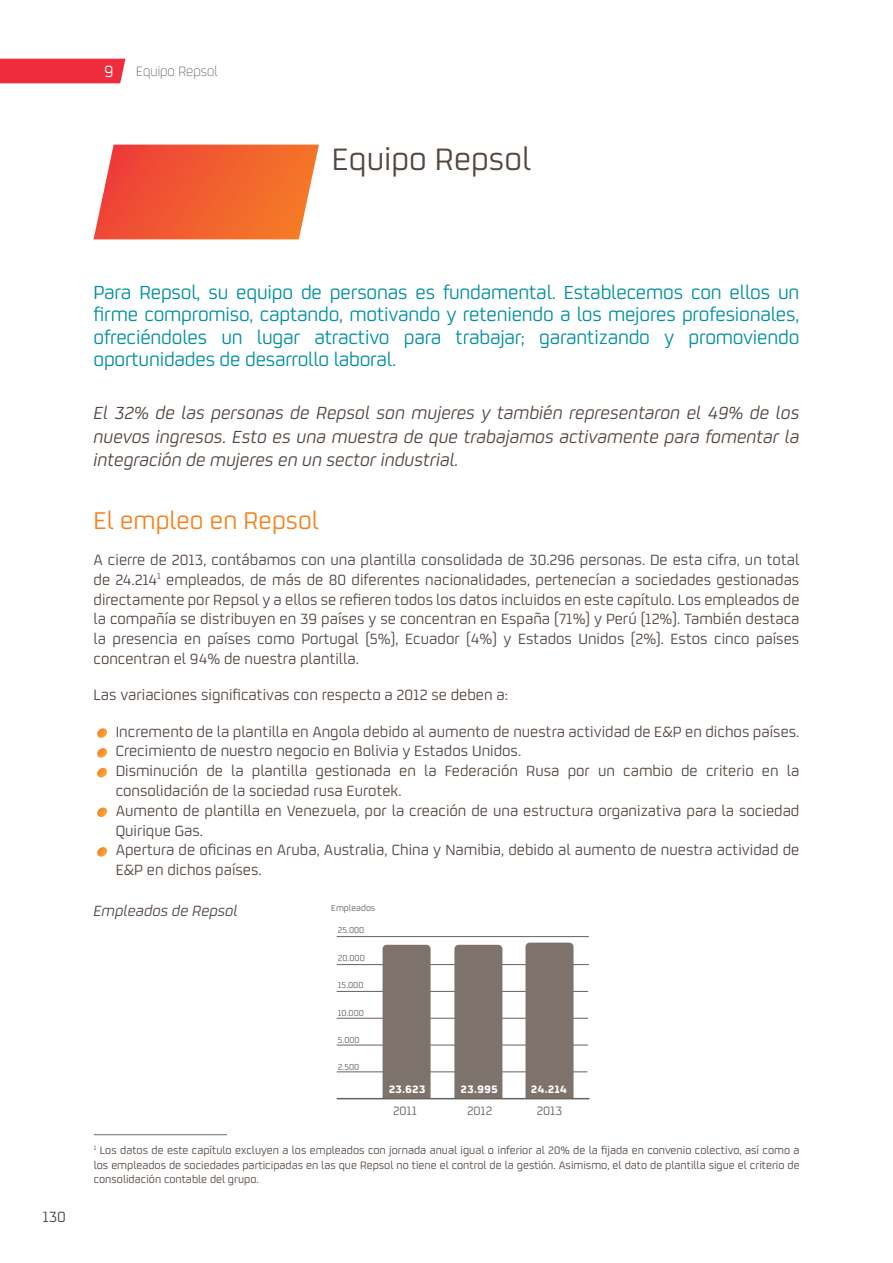
<style>
.page{position:relative;width:893px;height:1263px;background:#fff}
.page>*{position:absolute;margin:0;border:0;box-sizing:border-box;transform-origin:0 0}
.t1{font:34.5px "Repsol";color:#544640}
.t2{font:27px "Repsol";color:#f58220}
.t3{font:21px/22.5px "Repsol";letter-spacing:-.01em;color:#008fa1;text-align:justify}
.t4{font:italic 19.5px/23.4px "Repsol";color:#544640;text-align:justify}
.t5{font:16.5px/19.8px "Repsol";color:#544640;text-align:justify}
.t6{font:italic 16.5px "Repsol";color:#544640}
.t7{font:300 15px "Repsol";color:#544640}
.t8{font:13.5px "Repsol";color:#68625d}
.t9{font:12px/14.4px "Repsol";color:#544640;text-align:justify}
.t10{font:700 12px "Repsol";color:#fff}
.t11{font:9.6px "Repsol";color:#68625d}
.s1{font-weight:400;font-size:18px;color:#fff}
</style>
<div class="page">
<div style="left:0;top:59px;width:125px;height:24px;background:#ee2c3b"></div>
<svg style="left:97px;top:728px;width:11px;height:10px"></svg>
<svg style="left:97px;top:748px;width:11px;height:10px"></svg>
<svg style="left:97px;top:768px;width:11px;height:9px"></svg>
<svg style="left:97px;top:807px;width:11px;height:10px"></svg>
<svg style="left:97px;top:847px;width:11px;height:10px"></svg>
<hr style="left:94px;top:1134px;width:133px;height:1px;background:#6c6d70">
<hr style="left:337px;top:1071px;width:250px;height:1px;background:#68625d">
<hr style="left:337px;top:1045px;width:251px;height:1px;background:#68625d">
<hr style="left:337px;top:1018px;width:251px;height:1px;background:#68625d">
<hr style="left:337px;top:991px;width:251px;height:1px;background:#68625d">
<hr style="left:337px;top:964px;width:252px;height:1px;background:#68625d">
<hr style="left:337px;top:936px;width:252px;height:1px;background:#68625d">
<div style="left:383px;top:945px;width:48px;height:153px;background:#7e726d"></div>
<div style="left:454px;top:945px;width:48px;height:153px;background:#7e726d"></div>
<div style="left:525px;top:942px;width:48px;height:156px;background:#7e726d"></div>
<hr style="left:337px;top:1098px;width:252px;height:1px;background:#68625d">
<svg style="left:94px;top:145px;width:225px;height:94px;background:#f26b41"></svg>
<p class="t7" style="left:104px;top:61px;width:115px"><span class="s1">9</span> Equipo Repsol</p>
<h1 class="t1" style="left:332px;top:136px;width:201px">Equipo Repsol</h1>
<p class="t5" style="left:43px;top:1206px;width:25px">130</p>
<p class="t3" style="left:94px;top:279px;width:707px">Para Repsol, su equipo de personas es fundamental. Establecemos con ellos un firme compromiso, captando, motivando y reteniendo a los mejores profesionales, ofreciéndoles un lugar atractivo para trabajar; garantizando y promoviendo oportunidades de desarrollo laboral.</p>
<p class="t4" style="left:94px;top:400px;width:707px">El 32% de las personas de Repsol son mujeres y también representaron el 49% de los nuevos ingresos. Esto es una muestra de que trabajamos activamente para fomentar la integración de mujeres en un sector industrial.</p>
<h2 class="t2" style="left:94px;top:502px;width:227px">El empleo en Repsol</h2>
<p class="t5" style="left:94px;top:549px;width:707px">A cierre de 2013, contábamos con una plantilla consolidada de 30.296 personas. De esta cifra, un total de 24.214<sup>1</sup> empleados, de más de 80 diferentes nacionalidades, pertenecían a sociedades gestionadas directamente por Repsol y a ellos se refieren todos los datos incluidos en este capítulo. Los empleados de la compañía se distribuyen en 39 países y se concentran en España (71%) y Perú (12%). También destaca la presencia en países como Portugal (5%), Ecuador (4%) y Estados Unidos (2%). Estos cinco países concentran el 94% de nuestra plantilla.</p>
<p class="t5" style="left:94px;top:684px;width:416px">Las variaciones significativas con respecto a 2012 se deben a:</p>
<p class="t5" style="left:116px;top:720px;width:685px;text-align:left">Incremento de la plantilla en Angola debido al aumento de nuestra actividad de E&amp;P en dichos países.<br>Crecimiento de nuestro negocio en Bolivia y Estados Unidos.<br>Disminución de la plantilla gestionada en la Federación Rusa por un cambio de criterio en la consolidación de la sociedad rusa Eurotek.<br>Aumento de plantilla en Venezuela, por la creación de una estructura organizativa para la sociedad Quirique Gas.<br>Apertura de oficinas en Aruba, Australia, China y Namibia, debido al aumento de nuestra actividad de E&amp;P en dichos países.</p>
<p class="t6" style="left:94px;top:899px;width:146px">Empleados de Repsol</p>
<p class="t11" style="left:331px;top:902px;width:46px">Empleados</p>
<p class="t11" style="left:338px;top:924px;width:28px">25.000</p>
<p class="t11" style="left:338px;top:952px;width:28px">20.000</p>
<p class="t11" style="left:338px;top:979px;width:27px">15.000</p>
<p class="t11" style="left:338px;top:1006px;width:27px">10.000</p>
<p class="t11" style="left:338px;top:1033px;width:23px">5.000</p>
<p class="t11" style="left:338px;top:1060px;width:23px">2.500</p>
<p class="t10" style="left:389px;top:1079px;width:39px">23.623</p>
<p class="t10" style="left:461px;top:1079px;width:39px">23.995</p>
<p class="t10" style="left:531px;top:1079px;width:38px">24.214</p>
<p class="t8" style="left:393px;top:1102px;width:26px">2011</p>
<p class="t8" style="left:467px;top:1102px;width:27px">2012</p>
<p class="t8" style="left:537px;top:1102px;width:27px">2013</p>
<p class="t9" style="left:94px;top:1142px;width:707px"><sup>1</sup> Los datos de este capítulo excluyen a los empleados con jornada anual igual o inferior al 20% de la fijada en convenio colectivo, así como a los empleados de sociedades participadas en las que Repsol no tiene el control de la gestión. Asimismo, el dato de plantilla sigue el criterio de consolidación contable del grupo.</p>
</div>
